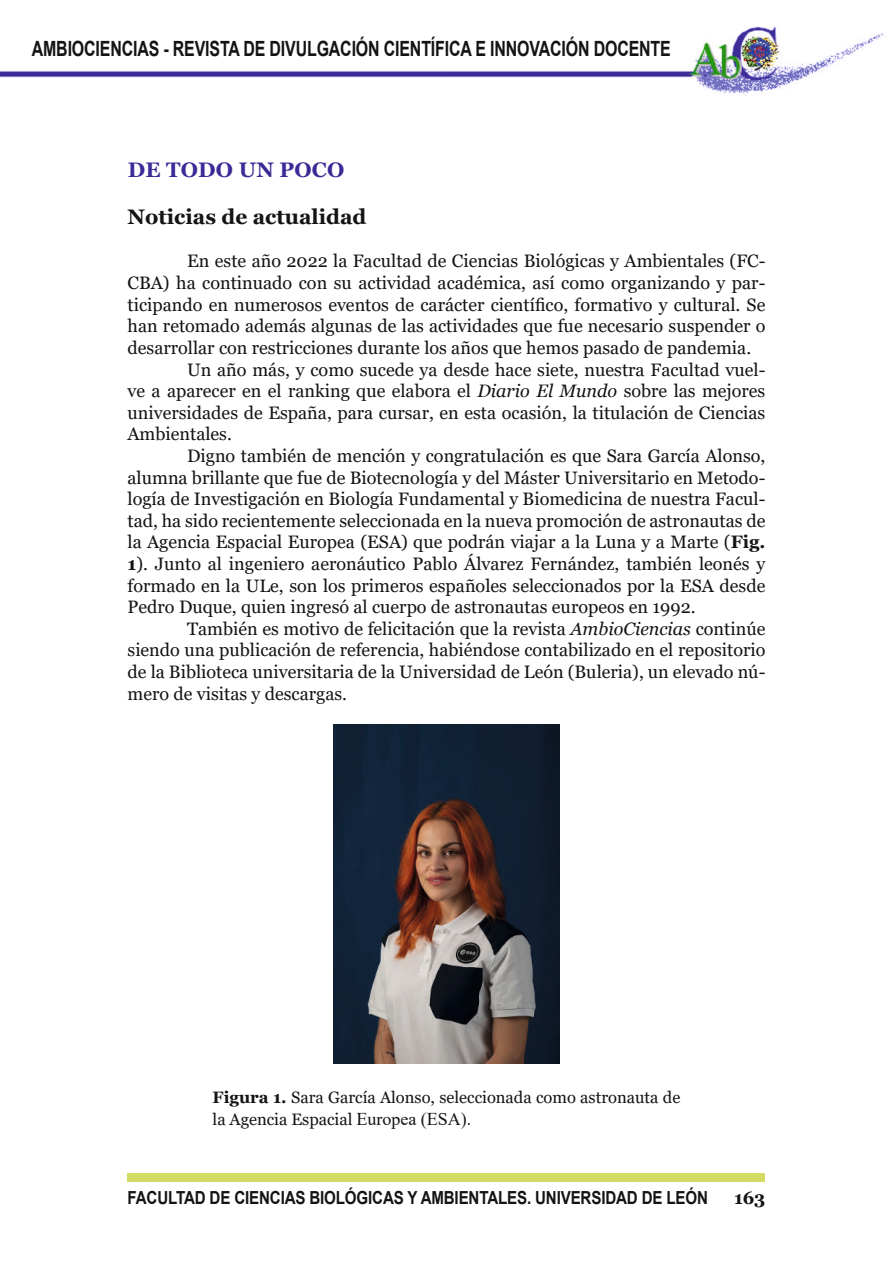
<style>
.page{position:relative;width:893px;height:1263px;background:#fff}
.page>*{position:absolute;margin:0;border:0;box-sizing:border-box;transform-origin:0 0}
.t1{font:700 21px "Arial";letter-spacing:-.01em;color:#131413;scale:.76 1}
.t2{font:700 21px "Georgia";color:#131413}
.t3{font:700 21px "Georgia";letter-spacing:.01em;color:#3a2a97}
.t4{font:18px "Georgia";color:#131413}
.t5{font:700 18px "Arial";letter-spacing:-.01em;color:#131413;scale:.84 1}
.t6{font:700 18px "Georgia";color:#131413}
.t7{font:16.5px/21.6px "Georgia";color:#131413}
.s1{font-style:italic}
.s2{font-weight:700}
.s3{font-family:"Times New Roman";font-size:18px}
</style>
<div class="page">
<img style="left:0;top:26px;width:884px;height:70px">
<div style="left:128px;top:1174px;width:637px;height:8px;background:#d4db64"></div>
<img style="left:334px;top:725px;width:225px;height:338px">
<p class="t1" style="left:32px;top:34px;width:842px">AMBIOCIENCIAS - REVISTA DE DIVULGACIÓN CIENTÍFICA E INNOVACIÓN DOCENTE</p>
<p class="t3" style="left:128px;top:157px;width:218px">DE TODO UN POCO</p>
<p class="t2" style="left:128px;top:203px;width:240px">Noticias de actualidad</p>
<p class="t4" style="left:187px;top:250px;width:580px">En este año 2022 la Facultad de Ciencias Biológicas y Ambientales (FC-</p>
<p class="t4" style="left:128px;top:272px;width:639px">CBA) ha continuado con su actividad académica, así como organizando y par-</p>
<p class="t4" style="left:128px;top:294px;width:639px">ticipando en numerosos eventos de carácter científico, formativo y cultural. Se</p>
<p class="t4" style="left:128px;top:315px;width:639px">han retomado además algunas de las actividades que fue necesario suspender o</p>
<p class="t4" style="left:128px;top:337px;width:625px">desarrollar con restricciones durante los años que hemos pasado de pandemia.</p>
<p class="t4" style="left:187px;top:358px;width:580px">Un año más, y como sucede ya desde hace siete, nuestra Facultad vuel-</p>
<p class="t4" style="left:128px;top:380px;width:639px">ve a aparecer en el ranking que elabora el <span class="s1">Diario El Mundo</span> sobre las mejores</p>
<p class="t4" style="left:128px;top:402px;width:639px">universidades de España, para cursar, en esta ocasión, la titulación de Ciencias</p>
<p class="t4" style="left:128px;top:423px;width:106px">Ambientales.</p>
<p class="t4" style="left:187px;top:445px;width:580px">Digno también de mención y congratulación es que Sara García Alonso,</p>
<p class="t4" style="left:128px;top:466px;width:639px">alumna brillante que fue de Biotecnología y del Máster Universitario en Metodo-</p>
<p class="t4" style="left:128px;top:488px;width:639px">logía de Investigación en Biología Fundamental y Biomedicina de nuestra Facul-</p>
<p class="t4" style="left:128px;top:510px;width:639px">tad, ha sido recientemente seleccionada en la nueva promoción de astronautas de</p>
<p class="t4" style="left:128px;top:531px;width:639px">la Agencia Espacial Europea (ESA) que podrán viajar a la Luna y a Marte (<span class="s2">Fig.</span></p>
<p class="t4" style="left:128px;top:553px;width:639px"><span class="s2">1</span>). Junto al ingeniero aeronáutico Pablo Álvarez Fernández, también leonés y</p>
<p class="t4" style="left:128px;top:574px;width:639px">formado en la ULe, son los primeros españoles seleccionados por la ESA desde</p>
<p class="t4" style="left:128px;top:596px;width:569px">Pedro Duque, quien ingresó al cuerpo de astronautas europeos en 1992.</p>
<p class="t4" style="left:187px;top:618px;width:580px">También es motivo de felicitación que la revista <span class="s1">AmbioCiencias</span> continúe</p>
<p class="t4" style="left:128px;top:639px;width:639px">siendo una publicación de referencia, habiéndose contabilizado en el repositorio</p>
<p class="t4" style="left:128px;top:661px;width:639px">de la Biblioteca universitaria de la Universidad de León (Buleria), un elevado nú-</p>
<p class="t4" style="left:128px;top:682px;width:221px">mero de visitas y descargas.</p>
<p class="t7" style="left:213px;top:1087px;width:469px"><span class="s2">Figura 1.</span> Sara García Alonso, seleccionada como astronauta de la Agencia Espacial <span class="s3">Europea (ESA).</span></p>
<p class="t5" style="left:128px;top:1185px;width:692px">FACULTAD DE CIENCIAS BIOLÓGICAS Y AMBIENTALES. UNIVERSIDAD DE LEÓN</p>
<p class="t6" style="left:734px;top:1186px;width:33px">163</p>
</div>
